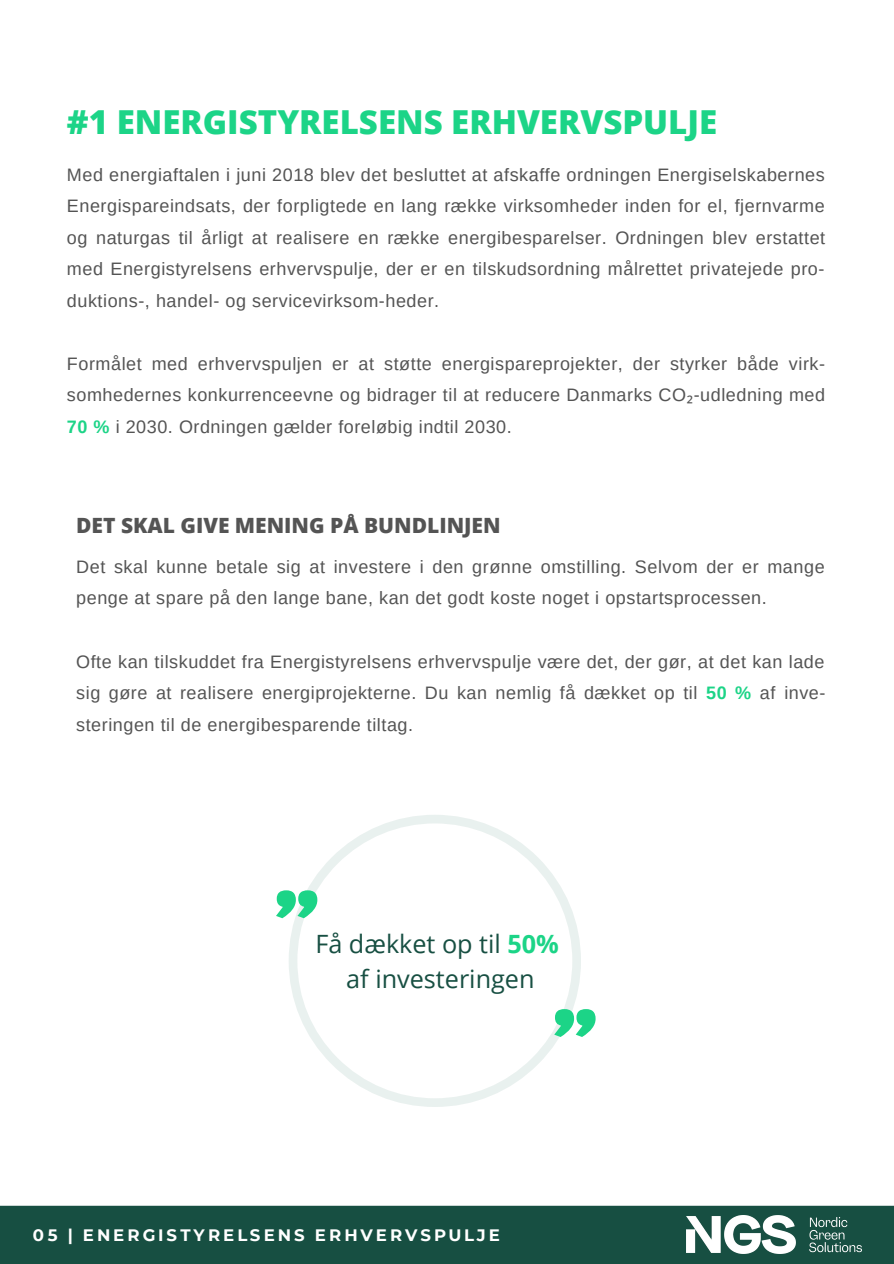
<style>
.page{position:relative;width:894px;height:1264px;background:#fff}
.page>*{position:absolute;margin:0;border:0;box-sizing:border-box;transform-origin:0 0}
.t1{font:107.25px "Passion One";color:#1cd487}
.t2{font:800 33px "Open Sans";color:#1cd487}
.t3{font:25.2px "Open Sans";color:#174f42}
.t4{font:800 21px "Open Sans";color:#545454}
.t5{font:18px/31.5px "Arimo";letter-spacing:.03em;color:#545454;text-align:justify}
.t6{font:700 16.5px "Montserrat";letter-spacing:.18em;color:#fff}
.s1{font-family:"Noto Sans"}
.s2{font-weight:700;color:#1cd487}
</style>
<div class="page">
<div style="left:0;top:1205px;width:893px;height:58px;background:#174f42"></div>
<svg style="left:289px;top:815px;width:292px;height:291px"></svg>
<img style="left:686px;top:1215px;width:175px;height:37px">
<p class="t2" style="left:67px;top:99px;width:651px">#1 ENERGISTYRELSENS ERHVERVSPULJE</p>
<p class="t5" style="left:67px;top:159px;width:759px">Med energiaftalen i juni 2018 blev det besluttet at afskaffe ordningen Energiselskabernes Energispareindsats, der forpligtede en lang række virksomheder inden for el, fjernvarme og naturgas til årligt at realisere en række energibesparelser. Ordningen blev erstattet med Energistyrelsens erhvervspulje, der er en tilskudsordning målrettet privatejede pro&shy;duktions-, handel- og servicevirksom-heder.</p>
<p class="t5" style="left:67px;top:348px;width:759px">Formålet med erhvervspuljen er at støtte energispareprojekter, der styrker både virk&shy;somhedernes konkurrenceevne og bidrager til at reducere Danmarks CO<span class="s1">₂</span>-udledning med <span class="s2">70 %</span> i 2030. Ordningen gælder foreløbig indtil 2030.</p>
<p class="t4" style="left:76px;top:511px;width:426px">DET SKAL GIVE MENING PÅ BUNDLINJEN</p>
<p class="t5" style="left:76px;top:551px;width:749px">Det skal kunne betale sig at investere i den grønne omstilling. Selvom der er mange penge at spare på den lange bane, kan det godt koste noget i opstartsprocessen.</p>
<p class="t5" style="left:76px;top:645px;width:750px">Ofte kan tilskuddet fra Energistyrelsens erhvervspulje være det, der gør, at det kan lade sig gøre at realisere energiprojekterne. Du kan nemlig få dækket op til <span class="s2">50 %</span> af inve&shy;steringen til de energibesparende tiltag.</p>
<p class="t1" style="left:272px;top:869px;width:48px">"</p>
<p class="t3" style="left:315px;top:925px;width:245px">Få dækket op til <span class="s2">50%</span></p>
<p class="t3" style="left:346px;top:960px;width:190px">af investeringen</p>
<p class="t1" style="left:550px;top:988px;width:48px">"</p>
<p class="t6" style="left:33px;top:1223px;width:468px">05 | ENERGISTYRELSENS ERHVERVSPULJE</p>
</div>
